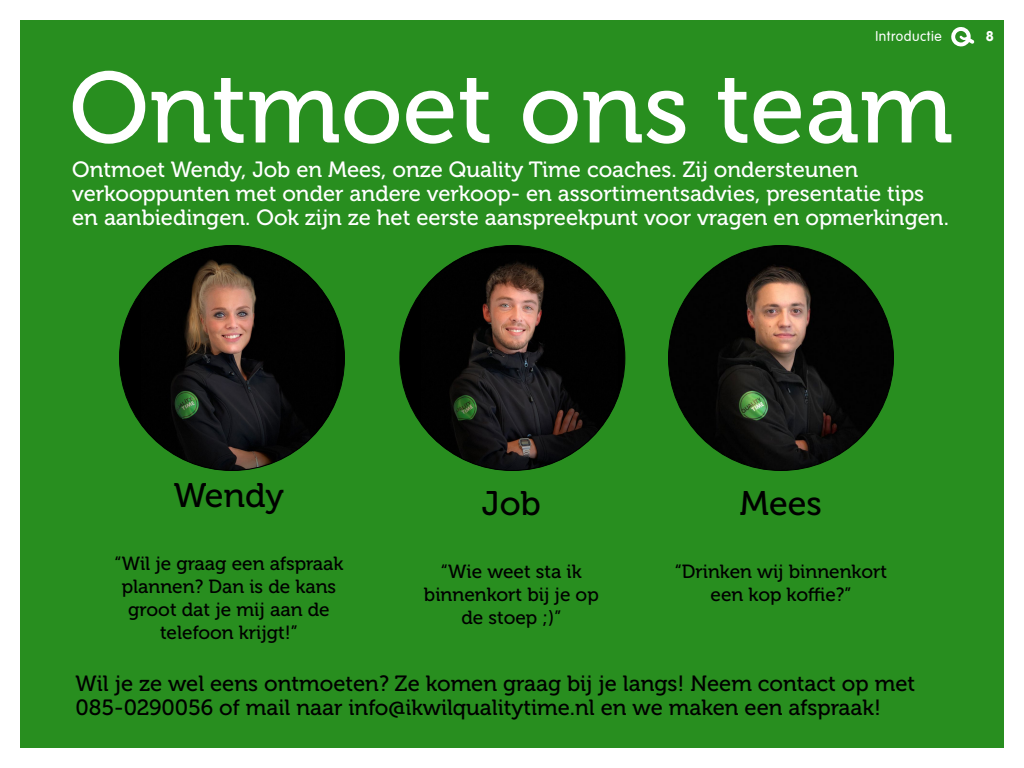
<style>
.page{position:relative;width:1024px;height:768px;background:#fff}
.page>*{position:absolute;margin:0;border:0;box-sizing:border-box;transform-origin:0 0}
.t1{font:100px "Museo 500";color:#fff}
.t2{font:34px "Museo 500";color:#000}
.t3{font:22px/24px "Museo 500";color:#fff}
.t4{font:22px/24px "Museo 500";color:#000}
.t5{font:19px/22.8px "Museo 500";color:#000;text-align:center}
.t6{font:300 14px "VAG Rounded";letter-spacing:.035em;color:#fff}
.t7{font:14px "VAG Rounded Bold";color:#fff}
</style>
<div class="page">
<div style="left:20px;top:20px;width:984px;height:728px;background:#288e1f"></div>
<div style="left:120px;top:246px;width:224px;height:224px;background:#000;border-radius:50%"></div>
<img style="left:141px;top:246px;width:195px;height:224px">
<div style="left:400px;top:246px;width:225px;height:224px;background:#000;border-radius:50%"></div>
<img style="left:421px;top:253px;width:197px;height:217px">
<img style="left:668px;top:246px;width:226px;height:224px;border-radius:112px">
<svg style="left:951px;top:27px;width:23px;height:20px"></svg>
<p class="t6" style="left:876px;top:28px;width:68px">Introductie</p>
<p class="t7" style="left:986px;top:28px;width:10px">8</p>
<h1 class="t1" style="left:69px;top:53px;width:885px">Ontmoet ons team</h1>
<p class="t3" style="left:72px;top:157px;width:878px">Ontmoet Wendy, Job en Mees, onze Quality Time coaches. Zij ondersteunen verkooppunten met onder andere verkoop- en assortimentsadvies, presentatie tips en aanbiedingen. Ook zijn ze het eerste aanspreekpunt voor vragen en opmerkingen.</p>
<h2 class="t2" style="left:174px;top:476px;width:112px">Wendy</h2>
<p class="t5" style="left:114px;top:552px;width:231px">“Wil je graag een afspraak plannen? Dan is de kans groot dat je mij aan de telefoon krijgt!”</p>
<h2 class="t2" style="left:482px;top:484px;width:60px">Job</h2>
<p class="t5" style="left:424px;top:560px;width:176px">“Wie weet sta ik binnenkort bij je op de stoep ;)”</p>
<h2 class="t2" style="left:740px;top:484px;width:84px">Mees</h2>
<p class="t5" style="left:675px;top:560px;width:214px">“Drinken wij binnenkort een kop koffie?”</p>
<p class="t4" style="left:76px;top:671px;width:841px">Wil je ze wel eens ontmoeten? Ze komen graag bij je langs! Neem contact op met<br>085-0290056 of mail naar info@ikwilqualitytime.nl en we maken een afspraak!</p>
</div>
